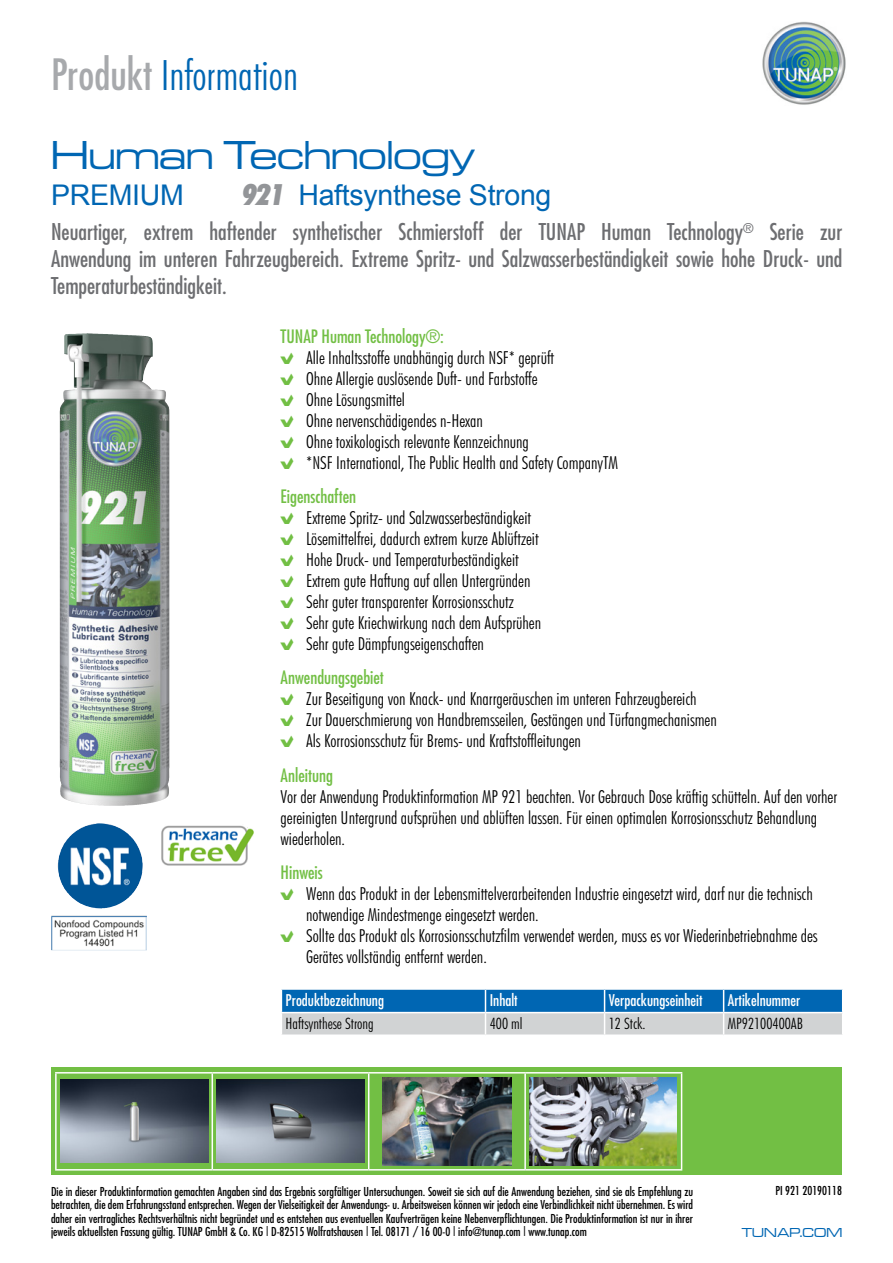
<style>
.page{position:relative;width:893px;height:1263px;background:#fff}
.page>*{position:absolute;margin:0;border:0;box-sizing:border-box;transform-origin:0 0}
.t1{font:300 condensed 42px "Futura BT";color:#0066b3}
.t2{font:42px "Microgramma D Medi Exte";color:#0066b3}
.t3{font:28.5px "Arial";letter-spacing:-.01em;color:#0066b3}
.t4{font:condensed 22.5px/27px "Futura";color:#6d6e71;text-align:justify}
.t5{font:300 condensed 18px/21px "Futura BT";color:#000}
.t6{font:condensed 18px "Futura";color:#72bf44}
.t7{font:condensed 15.75px "Futura";color:#fff}
.t8{font:300 condensed 15.75px "Futura BT";color:#000}
.t9{font:13.5px "Microgramma D Medi Exte";letter-spacing:.02em;color:#0066b3}
.t10{font:condensed 12px/13.5px "Futura";color:#000;text-align:justify}
.s1{font-family:"Futura";font-weight:400;color:#a7a9ac}
.s2{font-family:"Futura BT";font-weight:900;font-style:italic;font-stretch:condensed;font-size:29.25px;color:#939598}
.s3{font-family:"Wuerth Num";font-weight:400;font-stretch:normal;color:#72bf44}
</style>
<div class="page">
<img style="left:762px;top:21px;width:84px;height:84px">
<div style="left:51px;top:1068px;width:790px;height:107px;background:#72bf44"></div>
<hr style="left:55px;top:1072px;width:157px;height:1px;background:#fff">
<hr style="left:55px;top:1073px;width:2px;height:96px;background:#fff">
<hr style="left:55px;top:1169px;width:157px;height:1px;background:#fff">
<hr style="left:212px;top:1072px;width:157px;height:1px;background:#fff">
<hr style="left:212px;top:1073px;width:1px;height:96px;background:#fff">
<hr style="left:212px;top:1169px;width:157px;height:1px;background:#fff">
<hr style="left:369px;top:1072px;width:156px;height:1px;background:#fff">
<hr style="left:368px;top:1073px;width:1px;height:96px;background:#fff">
<hr style="left:369px;top:1169px;width:156px;height:1px;background:#fff">
<hr style="left:525px;top:1072px;width:157px;height:1px;background:#fff">
<hr style="left:524px;top:1073px;width:2px;height:96px;background:#fff">
<hr style="left:681px;top:1073px;width:1px;height:96px;background:#fff">
<hr style="left:525px;top:1169px;width:157px;height:1px;background:#fff">
<img style="left:60px;top:1080px;width:148px;height:83px">
<img style="left:217px;top:1080px;width:147px;height:83px">
<img style="left:382px;top:1077px;width:130px;height:88px">
<img style="left:530px;top:1077px;width:147px;height:88px">
<img style="left:59px;top:333px;width:111px;height:473px">
<svg style="left:281px;top:989px;width:562px;height:46px;background:#70a2c7"></svg>
<hr style="left:724px;top:1034px;width:119px;height:2px;background:#fff">
<img style="left:57px;top:824px;width:84px;height:84px">
<img style="left:161px;top:825px;width:88px;height:41px">
<h1 class="t1" style="left:51px;top:49px;width:248px"><span class="s1">Produkt</span> Information</h1>
<h1 class="t2" style="left:51px;top:129px;width:425px">Human Technology</h1>
<h2 class="t3" style="left:51px;top:175px;width:134px">PREMIUM</h2>
<h2 class="t3" style="left:242px;top:175px;width:311px"><span class="s2">921</span> Haftsynthese Strong</h2>
<p class="t4" style="left:51px;top:218px;width:793px">Neuartiger, extrem haftender synthetischer Schmierstoff der TUNAP Human Technology<sup>®</sup> Serie zur Anwendung im unteren Fahrzeugbereich. Extreme Spritz- und Salzwasserbeständigkeit sowie hohe Druck- und Temperaturbeständigkeit.</p>
<p class="t6" style="left:281px;top:325px;width:165px">TUNAP Human Technology®:</p>
<p class="t5" style="left:281px;top:347px;width:339px"><span class="s3">B</span> Alle Inhaltsstoffe unabhängig durch NSF* geprüft<br><span class="s3">B</span> Ohne Allergie auslösende Duft- und Farbstoffe<br><span class="s3">B</span> Ohne Lösungsmittel<br><span class="s3">B</span> Ohne nervenschädigendes n-Hexan<br><span class="s3">B</span> Ohne toxikologisch relevante Kennzeichnung<br><span class="s3">B</span> *NSF International, The Public Health and Safety CompanyTM</p>
<p class="t6" style="left:281px;top:485px;width:77px">Eigenschaften</p>
<p class="t5" style="left:281px;top:507px;width:262px"><span class="s3">B</span> Extreme Spritz- und Salzwasserbeständigkeit <span class="s3">B</span> Lösemittelfrei, dadurch extrem kurze Ablüftzeit <span class="s3">B</span> Hohe Druck- und Temperaturbeständigkeit<br><span class="s3">B</span> Extrem gute Haftung auf allen Untergründen <span class="s3">B</span> Sehr guter transparenter Korrosionsschutz<br><span class="s3">B</span> Sehr gute Kriechwirkung nach dem Aufsprühen <span class="s3">B</span> Sehr gute Dämpfungseigenschaften</p>
<p class="t6" style="left:281px;top:666px;width:105px">Anwendungsgebiet</p>
<p class="t5" style="left:281px;top:688px;width:438px"><span class="s3">B</span> Zur Beseitigung von Knack- und Knarrgeräuschen im unteren Fahrzeugbereich<br><span class="s3">B</span> Zur Dauerschmierung von Handbremsseilen, Gestängen und Türfangmechanismen<br><span class="s3">B</span> Als Korrosionsschutz für Brems- und Kraftstoffleitungen</p>
<p class="t6" style="left:281px;top:763px;width:54px">Anleitung</p>
<p class="t5" style="left:281px;top:785px;width:558px">Vor der Anwendung Produktinformation MP 921 beachten. Vor Gebrauch Dose kräftig schütteln. Auf den vorher gereinigten Untergrund aufsprühen und ablüften lassen. Für einen optimalen Korrosionsschutz Behandlung wiederholen.</p>
<p class="t6" style="left:281px;top:861px;width:44px">Hinweis</p>
<p class="t5" style="left:281px;top:883px;width:534px"><span class="s3">B</span> Wenn das Produkt in der Lebensmittelverarbeitenden Industrie eingesetzt wird, darf nur die technisch</p>
<p class="t5" style="left:306px;top:904px;width:234px">notwendige Mindestmenge eingesetzt werden.</p>
<p class="t5" style="left:281px;top:925px;width:539px"><span class="s3">B</span> Sollte das Produkt als Korrosionsschutzfilm verwendet werden, muss es vor Wiederinbetriebnahme des</p>
<p class="t5" style="left:306px;top:946px;width:182px">Gerätes vollständig entfernt werden.</p>
<p class="t7" style="left:286px;top:990px;width:100px">Produktbezeichnung</p>
<p class="t7" style="left:490px;top:990px;width:30px">Inhalt</p>
<p class="t7" style="left:609px;top:990px;width:95px">Verpackungseinheit</p>
<p class="t7" style="left:728px;top:990px;width:74px">Artikelnummer</p>
<p class="t8" style="left:286px;top:1014px;width:90px">Haftsynthese Strong</p>
<p class="t8" style="left:490px;top:1014px;width:34px">400 ml</p>
<p class="t8" style="left:609px;top:1014px;width:38px">12 Stck.</p>
<p class="t8" style="left:728px;top:1014px;width:77px">MP92100400AB</p>
<p class="t10" style="left:51px;top:1184px;width:644px">Die in dieser Produktinformation gemachten Angaben sind das Ergebnis sorgfältiger Untersuchungen. Soweit sie sich auf die Anwendung beziehen, sind sie als Empfehlung zu betrachten, die dem Erfahrungsstand entsprechen. Wegen der Vielseitigkeit der Anwendungs- u. Arbeitsweisen können wir jedoch eine Verbindlichkeit nicht übernehmen. Es wird daher ein vertragliches Rechtsverhältnis nicht begründet und es entstehen aus eventuellen Kaufverträgen keine Nebenverpflichtungen. Die Produktinformation ist nur in ihrer jeweils aktuellsten Fassung gültig. TUNAP GmbH &amp; Co. KG | D-82515 Wolfratshausen | Tel. 08171 / 16 00-0 | info@tunap.com | www.tunap.com</p>
<p class="t10" style="left:775px;top:1183px;width:68px">PI 921 20190118</p>
<p class="t9" style="left:742px;top:1223px;width:102px">TUNAP.COM</p>
</div>
